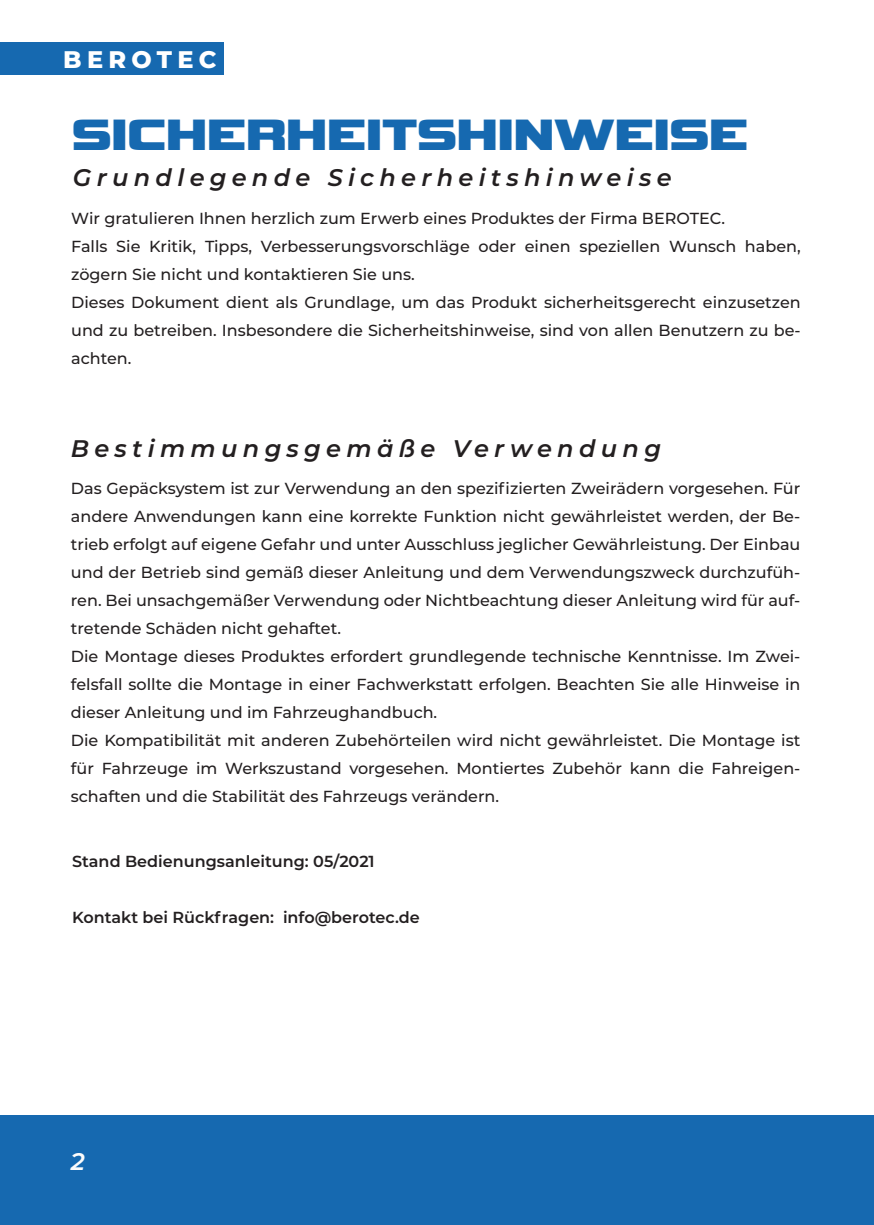
<style>
.page{position:relative;width:874px;height:1225px;background:#fff}
.page>*{position:absolute;margin:0;border:0;box-sizing:border-box;transform-origin:0 0}
.Überschrift_Inhaltsv{font:700 46px "Vipnagorgialla Rg";color:#1669b0}
.Zweite_Überschrift_I{font:italic 600 24px "Montserrat";letter-spacing:.22em;color:#231f20}
.t1{font:800 24px "Montserrat";letter-spacing:.22em;color:#fff}
.t2{font:italic 600 24px "Montserrat";color:#fcfcfc}
.Paragraph_2{font:500 16px/28px "Montserrat";color:#231f20;text-align:justify}
.Paragraph_2-2{font:600 16px "Montserrat";color:#231f20}
</style>
<div class="page">
<div style="left:0;top:1115px;width:873px;height:110px;background:#1669b0"></div>
<div style="left:0;top:43px;width:223px;height:32px;background:#1669b0"></div>
<h2 class="t1" style="left:63px;top:41px;width:155px">BEROTEC</h2>
<p class="Überschrift_Inhaltsv" style="left:72px;top:97px;width:677px">SICHERHEITSHINWEISE</p>
<p class="Zweite_Überschrift_I" style="left:73px;top:161px;width:599px">Grundlegende Sicherheitshinweise</p>
<p class="Paragraph_2" style="left:71px;top:203px;width:655px">Wir gratulieren Ihnen herzlich zum Erwerb eines Produktes der Firma BEROTEC.</p>
<p class="Paragraph_2" style="left:71px;top:231px;width:730px">Falls Sie Kritik, Tipps, Verbesserungsvorschläge oder einen speziellen Wunsch haben, zögern Sie nicht und kontaktieren Sie uns.</p>
<p class="Paragraph_2" style="left:71px;top:287px;width:730px">Dieses Dokument dient als Grundlage, um das Produkt sicherheitsgerecht einzusetzen und zu betreiben. Insbesondere die Sicherheitshinweise, sind von allen Benutzern zu be&shy;achten.</p>
<p class="Zweite_Überschrift_I" style="left:71px;top:431px;width:591px">Bestimmungsgemäße Verwendung</p>
<p class="Paragraph_2" style="left:71px;top:474px;width:730px">Das Gepäcksystem ist zur Verwendung an den spezifizierten Zweirädern vorgesehen. Für andere Anwendungen kann eine korrekte Funktion nicht gewährleistet werden, der Be&shy;trieb erfolgt auf eigene Gefahr und unter Ausschluss jeglicher Gewährleistung. Der Einbau und der Betrieb sind gemäß dieser Anleitung und dem Verwendungszweck durchzufüh&shy;ren. Bei unsachgemäßer Verwendung oder Nichtbeachtung dieser Anleitung wird für auf&shy;tretende Schäden nicht gehaftet.</p>
<p class="Paragraph_2" style="left:71px;top:642px;width:730px">Die Montage dieses Produktes erfordert grundlegende technische Kenntnisse. Im Zwei&shy;felsfall sollte die Montage in einer Fachwerkstatt erfolgen. Beachten Sie alle Hinweise in dieser Anleitung und im Fahrzeughandbuch.</p>
<p class="Paragraph_2" style="left:71px;top:726px;width:730px">Die Kompatibilität mit anderen Zubehörteilen wird nicht gewährleistet. Die Montage ist für Fahrzeuge im Werkszustand vorgesehen. Montiertes Zubehör kann die Fahreigen&shy;schaften und die Stabilität des Fahrzeugs verändern.</p>
<p class="Paragraph_2-2" style="left:72px;top:850px;width:304px">Stand Bedienungsanleitung: 05/2021</p>
<p class="Paragraph_2-2" style="left:72px;top:906px;width:349px">Kontakt bei Rückfragen: info@berotec.de</p>
<h2 class="t2" style="left:71px;top:1144px;width:15px">2</h2>
</div>
